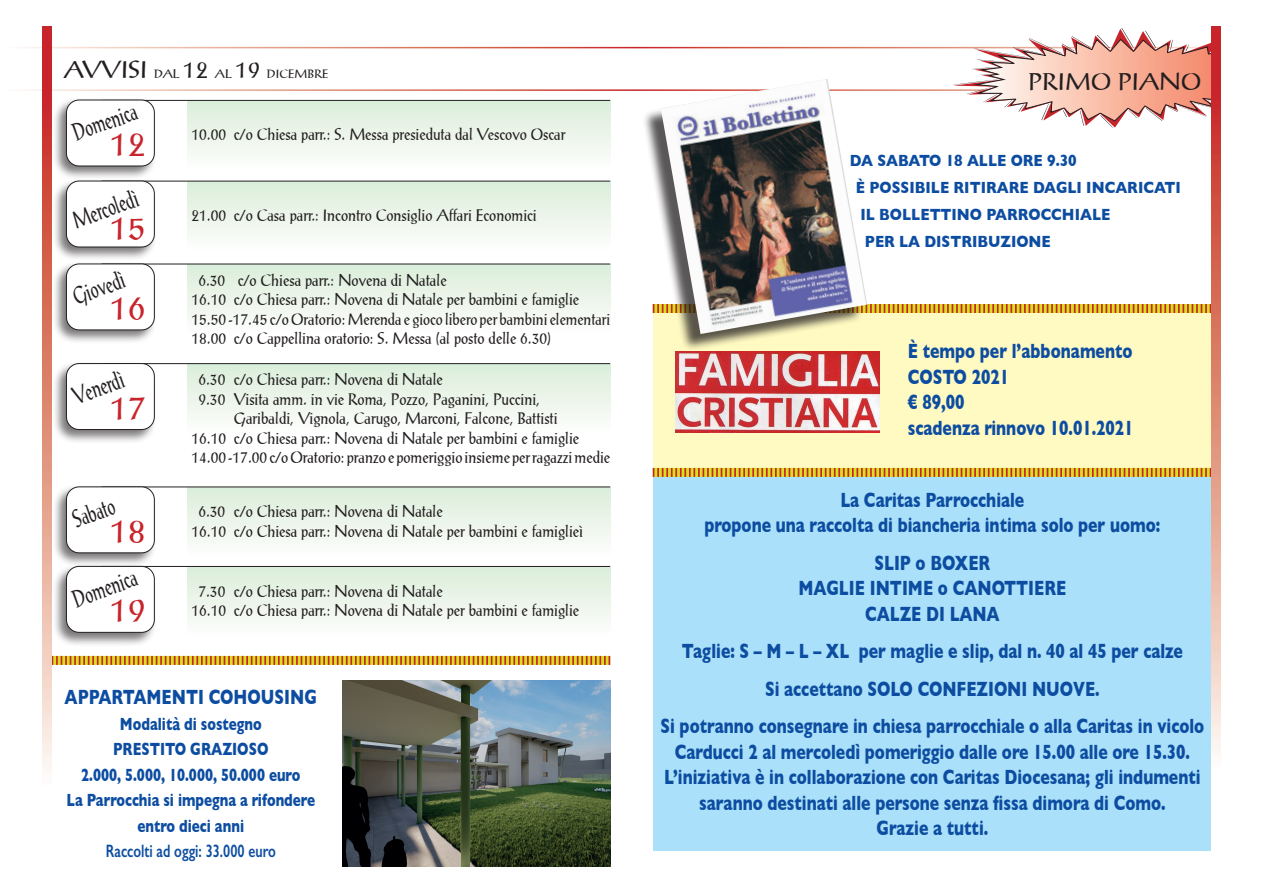
<style>
.page{position:relative;width:1263px;height:893px;background:#fff}
.page>*{position:absolute;margin:0;border:0;box-sizing:border-box;transform-origin:0 0}
.t1{font:34.5px "Prose Antique Plain";color:#c8242b}
.t2{font:24.75px "Prose Antique Plain";color:#231f20;scale:.67 1}
.t3{font:24px "Prose Antique Plain";letter-spacing:.01em;color:#231f20}
.t4{font:700 21px/25.5px "Gill Sans";color:#0d4da1;text-align:center;scale:.75 1}
.t5{font:700 18px/25.5px "Gill Sans";color:#0d4da1;text-align:center;scale:.75 1}
.t6{font:600 18px "Gill Sans";color:#0d4da1;scale:.75 1}
.t7{font:16.5px/19.5px "Prose Antique Plain";color:#231f20;scale:.9 1}
.t8{font:700 16.5px "Gill Sans";color:#0d4da1;scale:.87 1}
.t9{font:12px "Prose Antique Plain";letter-spacing:.01em;color:#231f20}
.s1{font-size:24px}
</style>
<div class="page">
<div style="left:653px;top:306px;width:567px;height:166px;background:#fffac1"></div>
<div style="left:653px;top:477px;width:567px;height:373px;background:#aae0f9"></div>
<div style="left:0;top:47px;width:1263px;height:44px;border:2px solid #fff"></div>
<svg style="left:953px;top:28px;width:259px;height:100px"></svg>
<svg style="left:51px;top:656px;width:559px;height:9px;background:#d09925"></svg>
<svg style="left:867px;top:304px;width:345px;height:9px;background:#d09924"></svg>
<svg style="left:653px;top:468px;width:559px;height:9px;background:#d09925"></svg>
<div style="left:1220px;top:17px;width:43px;height:849px;background:#fff"></div>
<svg style="left:1212px;top:26px;width:8px;height:824px;background:#e29386"></svg>
<div style="left:187px;top:101px;width:423px;height:68px;background:linear-gradient(to bottom,#daeeda,#fdfdfc)"></div>
<div style="left:187px;top:182px;width:423px;height:68px;background:linear-gradient(to bottom,#daeeda,#fdfdfc)"></div>
<div style="left:187px;top:265px;width:423px;height:68px;background:linear-gradient(to bottom,#daeeda,#fdfdfc)"></div>
<div style="left:187px;top:488px;width:423px;height:68px;background:linear-gradient(to bottom,#daeeda,#fdfdfc)"></div>
<div style="left:187px;top:567px;width:423px;height:68px;background:linear-gradient(to bottom,#daeed9,#fdfdfc)"></div>
<div style="left:187px;top:364px;width:423px;height:68px;background:linear-gradient(to bottom,#daeed9,#fdfdfb)"></div>
<hr style="left:102px;top:100px;width:508px;height:1px;background:#231f20">
<hr style="left:102px;top:181px;width:508px;height:1px;background:#231f20">
<hr style="left:102px;top:264px;width:508px;height:1px;background:#231f20">
<hr style="left:102px;top:487px;width:508px;height:1px;background:#231f20">
<hr style="left:102px;top:566px;width:508px;height:1px;background:#231f20">
<hr style="left:102px;top:363px;width:508px;height:1px;background:#231f20">
<div style="left:52px;top:97px;width:105px;height:84px;background:#231f20;opacity:.6"></div>
<div style="left:66px;top:100px;width:88px;height:66px;background:#fff;border-radius:13px"></div>
<div style="left:66px;top:100px;width:89px;height:66px;border:1px solid #231f20;border-radius:13px"></div>
<div style="left:52px;top:178px;width:105px;height:84px;background:#231f20;opacity:.6"></div>
<div style="left:66px;top:181px;width:88px;height:66px;background:#fff;border-radius:13px"></div>
<div style="left:66px;top:181px;width:89px;height:66px;border:1px solid #231f20;border-radius:13px"></div>
<div style="left:52px;top:261px;width:105px;height:84px;background:#231f20;opacity:.6"></div>
<div style="left:66px;top:264px;width:88px;height:66px;background:#fff;border-radius:13px"></div>
<div style="left:66px;top:264px;width:89px;height:66px;border:1px solid #231f20;border-radius:13px"></div>
<div style="left:52px;top:484px;width:105px;height:83px;background:#231f20;opacity:.6"></div>
<div style="left:66px;top:487px;width:88px;height:66px;background:#fff;border-radius:13px"></div>
<div style="left:66px;top:487px;width:89px;height:66px;border:1px solid #231f20;border-radius:13px"></div>
<div style="left:52px;top:564px;width:105px;height:83px;background:#231f20;opacity:.6"></div>
<div style="left:66px;top:566px;width:88px;height:66px;background:#fff;border-radius:13px"></div>
<div style="left:66px;top:566px;width:89px;height:67px;border:1px solid #231f20;border-radius:13px"></div>
<div style="left:52px;top:361px;width:105px;height:83px;background:#231f20;opacity:.6"></div>
<div style="left:66px;top:364px;width:88px;height:65px;background:#fff;border-radius:13px"></div>
<div style="left:66px;top:363px;width:89px;height:67px;border:1px solid #231f20;border-radius:13px"></div>
<svg style="left:43px;top:26px;width:8px;height:744px;background:#de8576"></svg>
<img style="left:342px;top:681px;width:268px;height:185px">
<div style="left:642px;top:81px;width:222px;height:270px;background:#231f20;opacity:.75"></div>
<img style="left:661px;top:79px;width:206px;height:255px">
<img style="left:675px;top:351px;width:204px;height:82px">
<p class="t9" style="left:64px;top:66px;width:266px"><span class="s1">AVVISI</span> DAL <span class="s1">12</span> AL <span class="s1">19</span> DICEMBRE</p>
<h2 class="t2" style="left:69px;top:119px;width:101px;rotate:-20deg">Domenica</h2>
<p class="t7" style="left:191px;top:124px;width:417px">10.00 c/o Chiesa parr.: S. Messa presieduta dal Vescovo Oscar</p>
<h1 class="t1" style="left:110px;top:123px;width:37px">12</h1>
<h2 class="t2" style="left:69px;top:207px;width:103px;rotate:-20deg">Mercoledì</h2>
<p class="t7" style="left:191px;top:205px;width:385px">21.00 c/o Casa parr.: Incontro Consiglio Affari Economici</p>
<h1 class="t1" style="left:110px;top:208px;width:37px">15</h1>
<h2 class="t2" style="left:69px;top:283px;width:81px;rotate:-20deg">Giovedì</h2>
<p class="t7" style="left:191px;top:270px;width:467px;text-indent:7px">6.30 c/o Chiesa parr.: Novena di Natale<br>16.10 c/o Chiesa parr.: Novena di Natale per bambini e famiglie 15.50 -17.45 c/o Oratorio: Merenda e gioco libero per bambini elementari 18.00 c/o Cappellina oratorio: S. Messa (al posto delle 6.30)</p>
<h1 class="t1" style="left:110px;top:287px;width:37px">16</h1>
<h2 class="t2" style="left:69px;top:383px;width:80px;rotate:-20deg">Venerdì</h2>
<h1 class="t1" style="left:110px;top:387px;width:37px">17</h1>
<h2 class="t2" style="left:69px;top:506px;width:66px;rotate:-20deg">Sabato</h2>
<h1 class="t1" style="left:110px;top:510px;width:37px">18</h1>
<h2 class="t2" style="left:69px;top:586px;width:101px;rotate:-20deg">Domenica</h2>
<h1 class="t1" style="left:110px;top:590px;width:37px">19</h1>
<p class="t7" style="left:198px;top:370px;width:273px">6.30 c/o Chiesa parr.: Novena di Natale</p>
<p class="t7" style="left:198px;top:389px;width:381px">9.30 Visita amm. in vie Roma, Pozzo, Paganini, Puccini,</p>
<p class="t7" style="left:234px;top:409px;width:361px">Garibaldi, Vignola, Carugo, Marconi, Falcone, Battisti</p>
<p class="t7" style="left:191px;top:428px;width:432px">16.10 c/o Chiesa parr.: Novena di Natale per bambini e famiglie</p>
<p class="t7" style="left:191px;top:448px;width:467px">14.00 -17.00 c/o Oratorio: pranzo e pomeriggio insieme per ragazzi medie</p>
<p class="t7" style="left:191px;top:502px;width:437px;text-indent:7px">6.30 c/o Chiesa parr.: Novena di Natale<br>16.10 c/o Chiesa parr.: Novena di Natale per bambini e famiglieì</p>
<p class="t7" style="left:191px;top:581px;width:432px;text-indent:7px">7.30 c/o Chiesa parr.: Novena di Natale<br>16.10 c/o Chiesa parr.: Novena di Natale per bambini e famiglie</p>
<p class="t4" style="left:65px;top:684px;width:338px">APPARTAMENTI COHOUSING</p>
<p class="t5" style="left:67px;top:711px;width:333px">Modalità di sostegno<br>PRESTITO GRAZIOSO<br>2.000, 5.000, 10.000, 50.000 euro<br>La Parrocchia si impegna a rifondere entro dieci anni</p>
<p class="t6" style="left:106px;top:840px;width:228px">Raccolti ad oggi: 33.000 euro</p>
<h3 class="t3" style="left:1028px;top:67px;width:174px">PRIMO PIANO</h3>
<p class="t8" style="left:850px;top:147px;width:262px">DA SABATO 18 ALLE ORE 9.30</p>
<p class="t8" style="left:856px;top:174px;width:375px">È POSSIBILE RITIRARE DAGLI INCARICATI</p>
<p class="t8" style="left:860px;top:201px;width:289px">IL BOLLETTINO PARROCCHIALE</p>
<p class="t8" style="left:865px;top:228px;width:215px">PER LA DISTRIBUZIONE</p>
<p class="t4" style="left:908px;top:338px;width:302px;text-align:left">È tempo per l’abbonamento<br>COSTO 2021<br>€ 89,00<br>scadenza rinnovo 10.01.2021</p>
<p class="t4" style="left:704px;top:486px;width:609px">La Caritas Parrocchiale<br>propone una raccolta di biancheria intima solo per uomo:</p>
<p class="t4" style="left:798px;top:549px;width:359px">SLIP o BOXER<br>MAGLIE INTIME o CANOTTIERE<br>CALZE DI LANA</p>
<p class="t4" style="left:660px;top:632px;width:726px;line-height:37.5px">Taglie: S – M – L – XL per maglie e slip, dal n. 40 al 45 per calze<br>Si accettano SOLO CONFEZIONI NUOVE.<br>Si potranno consegnare in chiesa parrocchiale o alla Caritas in vicolo</p>
<p class="t4" style="left:664px;top:738px;width:717px">Carducci 2 al mercoledì pomeriggio dalle ore 15.00 alle ore 15.30.<br>L’iniziativa è in collaborazione con Caritas Diocesana; gli indumenti saranno destinati alle persone senza fissa dimora di Como.<br>Grazie a tutti.</p>
</div>
